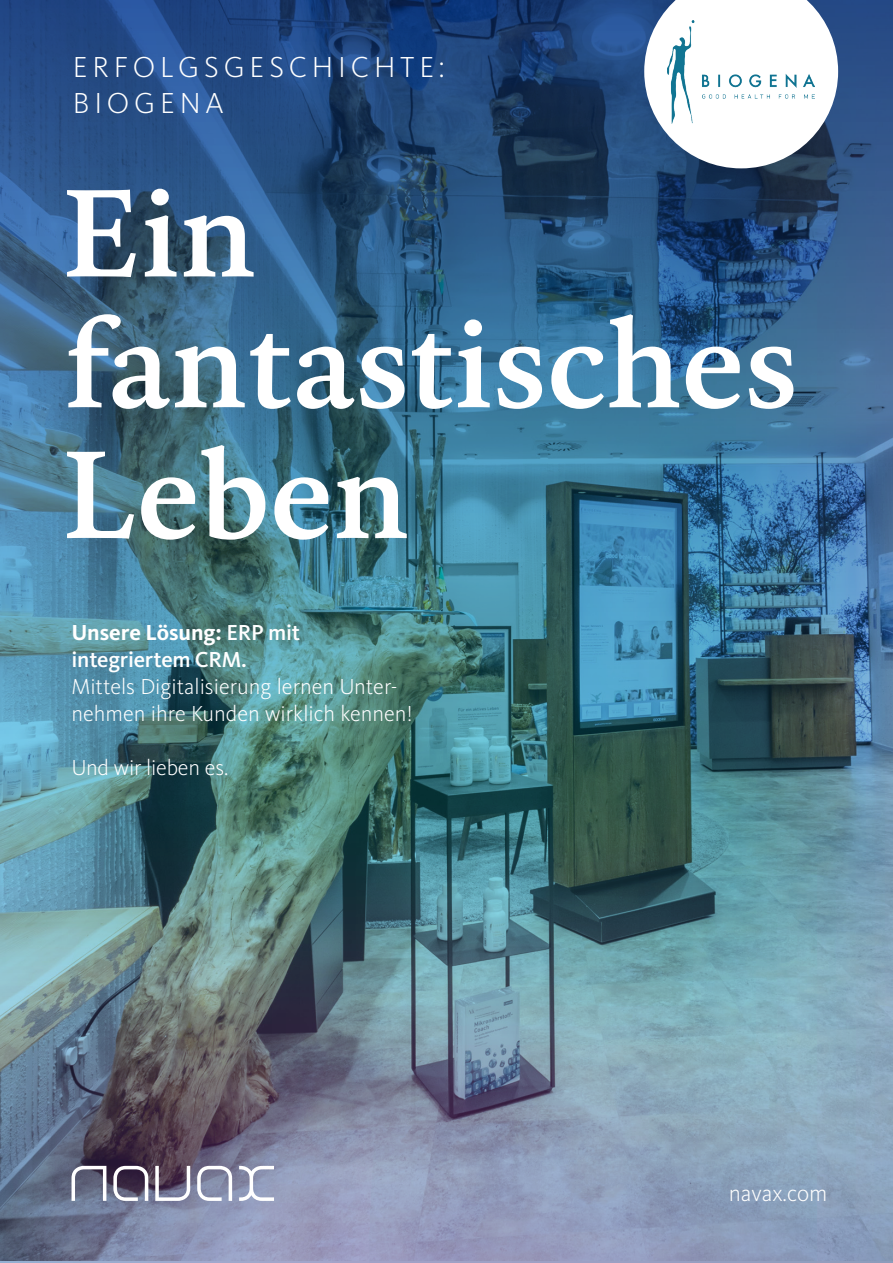
<style>
.page{position:relative;width:893px;height:1263px;background:#fff}
.page>*{position:absolute;margin:0;border:0;box-sizing:border-box;transform-origin:0 0}
.Headline2{font:500 126.15px "Kievit Serif";color:#fff}
.NAV_Subheadline_Medi{font:300 30px/36px "Kievit OT";letter-spacing:.16em;color:#fff}
.Headline2-2{font:300 23.4px "Kievit OT";color:#fff}
.t1{font:300 22.5px/27px "Kievit OT";color:#fff}
.t2{font:700 22.5px "Kievit OT";color:#fff}
.t3{font:500 22.5px "Kievit OT";letter-spacing:-.01em;color:#fff}
.s1{font-weight:500}
</style>
<div class="page">
<svg style="left:0;top:1033px;width:893px;height:230px;background:#7f8ca4"></svg>
<svg style="left:72px;top:1166px;width:34px;height:35px"></svg>
<svg style="left:197px;top:1166px;width:35px;height:35px"></svg>
<svg style="left:155px;top:1166px;width:35px;height:35px"></svg>
<svg style="left:239px;top:1166px;width:35px;height:35px"></svg>
<svg style="left:113px;top:1166px;width:35px;height:35px"></svg>
<img style="left:0;top:0;width:893px;height:1033px">
<svg style="left:644px;top:0;width:194px;height:168px"></svg>
<img style="left:667px;top:20px;width:148px;height:103px">
<p class="NAV_Subheadline_Medi" style="left:73px;top:49px;width:373px">ERFOLGSGESCHICHTE:<br>BIOGENA</p>
<p class="Headline2" style="left:62px;top:149px;width:195px">Ein</p>
<p class="Headline2" style="left:64px;top:280px;width:735px">fantastisches</p>
<p class="Headline2" style="left:62px;top:411px;width:348px">Leben</p>
<p class="t2" style="left:72px;top:619px;width:230px">Unsere Lösung: <span class="s1">ERP mit</span></p>
<p class="t3" style="left:72px;top:647px;width:177px">integriertem CRM.</p>
<p class="t1" style="left:72px;top:673px;width:342px">Mittels Digitalisierung lernen Unter&shy;nehmen ihre Kunden wirklich kennen!</p>
<p class="t1" style="left:72px;top:754px;width:158px">Und wir lieben es.</p>
<p class="Headline2-2" style="left:729px;top:1180px;width:100px">navax.com</p>
</div>
